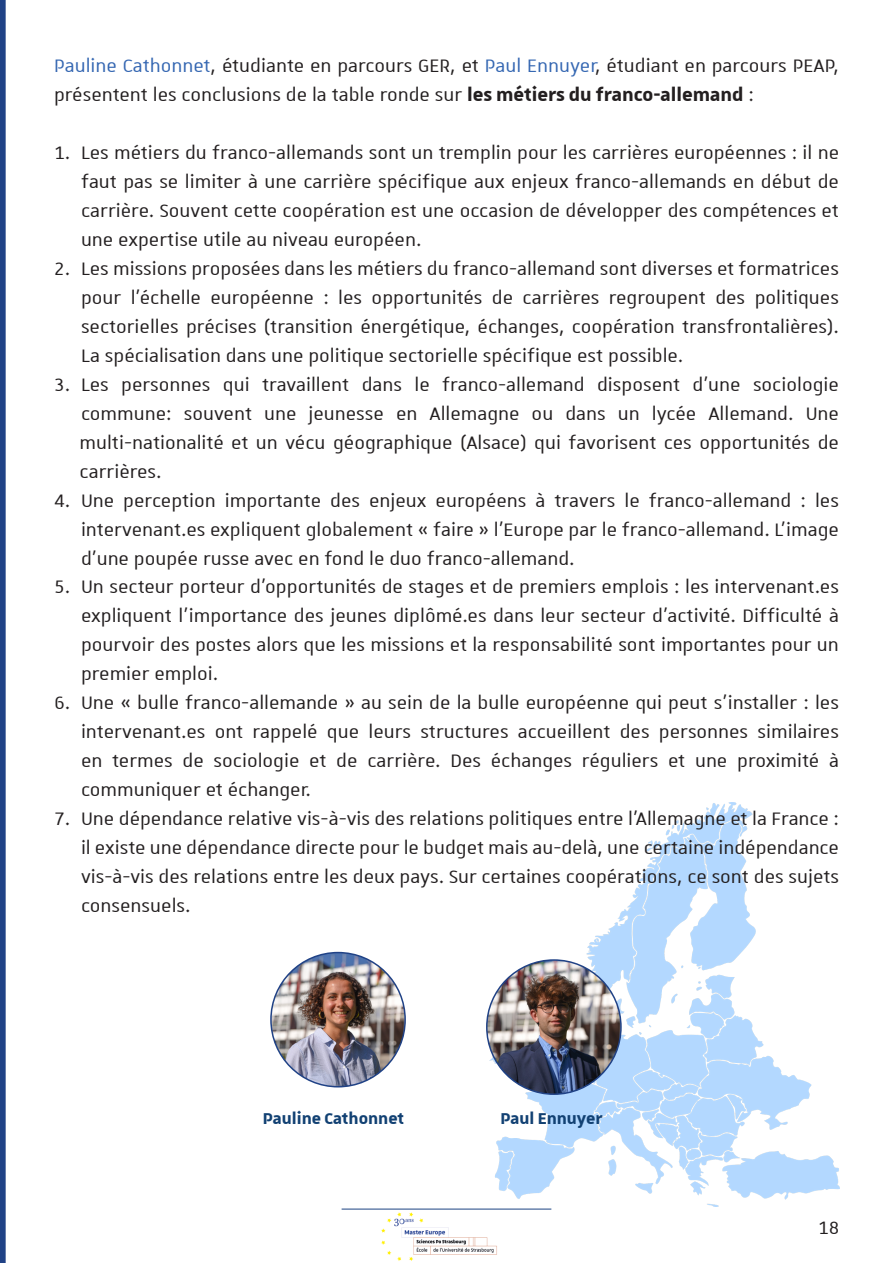
<style>
.page{position:relative;width:893px;height:1263px;background:#fff}
.page>*{position:absolute;margin:0;border:0;box-sizing:border-box;transform-origin:0 0}
.t1{font:24.15px/29px "Unistra A";color:#231f20;text-align:justify}
.t2{font:24px "Unistra A";color:#231f20}
.t3{font:700 21px "Unistra A";color:#124173}
.s1{color:#3567b2}
.s2{font-weight:700}
</style>
<div class="page">
<img style="left:381px;top:1212px;width:116px;height:49px">
<hr style="left:342px;top:1209px;width:209px;height:1px;background:#1c4283">
<div style="left:0;top:0;width:6px;height:1263px;background:#204286"></div>
<img style="left:490px;top:803px;width:349px;height:403px">
<img style="left:271px;top:952px;width:134px;height:135px;border-radius:67px">
<img style="left:487px;top:960px;width:134px;height:134px;border-radius:67px">
<p class="t1" style="left:54px;top:50px;width:786px"><span class="s1">Pauline Cathonnet</span>, étudiante en parcours GER, et <span class="s1">Paul Ennuyer</span>, étudiant en parcours PEAP, présentent les conclusions de la table ronde sur <span class="s2">les métiers du franco-allemand</span> :</p>
<p class="t1" style="left:81px;top:137px;width:760px;text-indent:-27px">1. Les métiers du franco-allemands sont un tremplin pour les carrières européennes : il ne faut pas se limiter à une carrière spécifique aux enjeux franco-allemands en début de carrière. Souvent cette coopération est une occasion de développer des compétences et une expertise utile au niveau européen.</p>
<p class="t1" style="left:81px;top:253px;width:759px;text-indent:-27px">2. Les missions proposées dans les métiers du franco-allemand sont diverses et formatrices pour l’échelle européenne : les opportunités de carrières regroupent des politiques sectorielles précises (transition énergétique, échanges, coopération transfrontalières).<br>La spécialisation dans une politique sectorielle spécifique est possible.</p>
<p class="t1" style="left:54px;top:369px;width:786px;text-align:right">3. Les personnes qui travaillent dans le franco-allemand disposent d’une sociologie commune: souvent une jeunesse en Allemagne ou dans un lycée Allemand. Une</p>
<p class="t1" style="left:80px;top:427px;width:761px">multi-nationalité et un vécu géographique (Alsace) qui favorisent ces opportunités de carrières.</p>
<p class="t1" style="left:81px;top:485px;width:759px;text-indent:-27px">4. Une perception importante des enjeux européens à travers le franco-allemand : les intervenant.es expliquent globalement « faire » l’Europe par le franco-allemand. L’image d’une poupée russe avec en fond le duo franco-allemand.</p>
<p class="t1" style="left:81px;top:572px;width:759px;text-indent:-27px">5. Un secteur porteur d’opportunités de stages et de premiers emplois : les intervenant.es expliquent l’importance des jeunes diplômé.es dans leur secteur d’activité. Difficulté à pourvoir des postes alors que les missions et la responsabilité sont importantes pour un premier emploi.</p>
<p class="t1" style="left:81px;top:688px;width:759px;text-indent:-27px">6. Une « bulle franco-allemande » au sein de la bulle européenne qui peut s’installer : les intervenant.es ont rappelé que leurs structures accueillent des personnes similaires en termes de sociologie et de carrière. Des échanges réguliers et une proximité à communiquer et échanger.</p>
<p class="t1" style="left:81px;top:804px;width:759px;text-indent:-27px">7. Une dépendance relative vis-à-vis des relations politiques entre l’Allemagne et la France : il existe une dépendance directe pour le budget mais au-delà, une certaine indépendance vis-à-vis des relations entre les deux pays. Sur certaines coopérations, ce sont des sujets consensuels.</p>
<p class="t3" style="left:263px;top:1107px;width:143px">Pauline Cathonnet</p>
<p class="t3" style="left:500px;top:1107px;width:104px">Paul Ennuyer</p>
<p class="t2" style="left:818px;top:1215px;width:23px">18</p>
</div>
